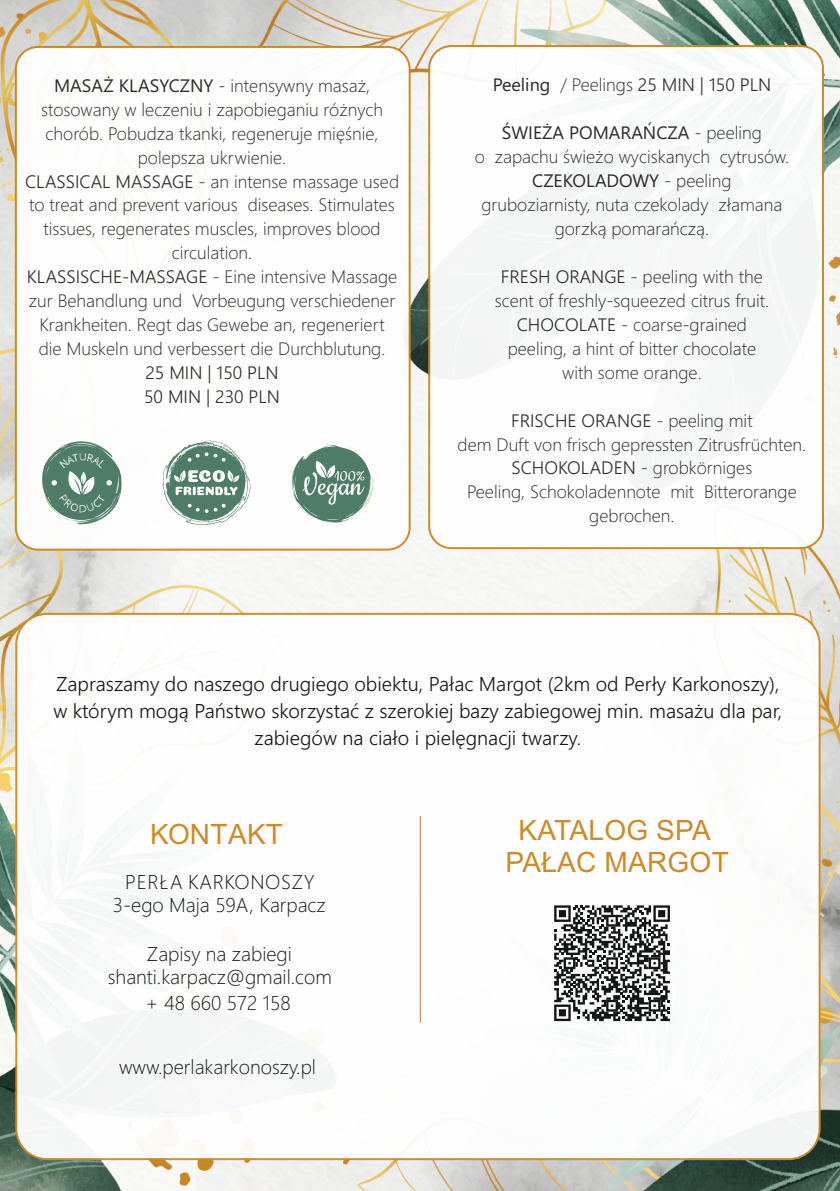
<style>
.page{position:relative;width:840px;height:1191px;background:#fff}
.page>*{position:absolute;margin:0;border:0;box-sizing:border-box;transform-origin:0 0}
.t1{font:28px/32.2px "Arial";letter-spacing:.01em;color:#ca8b2b;text-align:center}
.t2{font:300 20px/26.6px "Segoe UI";color:#151616;text-align:center}
.t3{font:300 20px/22.8px "Segoe UI";color:#151616;text-align:center}
.t4{font:300 20px "Yu Gothic UI";color:#151616}
.t5{font:300 18px/24px "Segoe UI";color:#2b2a29;text-align:center}
.t6{font:300 18px/24px "Segoe UI";color:#2b2a29}
.s1{font-weight:400}
.s2{font-style:inherit}
</style>
<div class="page">
<img style="left:0;top:0;width:839px;height:1191px">
<div style="left:15px;top:613px;width:805px;height:547px;background:#fff;border:2px solid #ca8b2b;border-radius:31px"></div>
<div style="left:428px;top:45px;width:395px;height:504px;background:#fff;border:2px solid #c88722;border-radius:22px"></div>
<div style="left:15px;top:46px;width:395px;height:504px;background:#fff;border:2px solid #c88722;border-radius:22px"></div>
<svg style="left:291px;top:444px;width:82px;height:79px"></svg>
<svg style="left:162px;top:440px;width:88px;height:85px"></svg>
<svg style="left:42px;top:441px;width:80px;height:83px"></svg>
<svg style="left:554px;top:905px;width:115px;height:116px"></svg>
<hr style="left:419px;top:816px;width:1px;height:206px;background:#bb8c57">
<p class="t5" style="left:25px;top:75px;width:375px"><span class="s1">MASAŻ KLASYCZNY</span> - intensywny masaż, stosowany w leczeniu i zapobieganiu różnych chorób. Pobudza tkanki, regeneruje mięśnie, polepsza ukrwienie.<br><span class="s2">CLASSICAL MASSAGE</span> - an intense massage used to treat and prevent various diseases. Stimulates tissues, regenerates muscles, improves blood circulation.<br><span class="s2">KLASSISCHE-MASSAGE</span> - Eine intensive Massage zur Behandlung und Vorbeugung verschiedener Krankheiten. Regt das Gewebe an, regeneriert<br>die Muskeln und verbessert die Durchblutung.</p>
<p class="t6" style="left:144px;top:362px;width:137px">25 MIN | 150 PLN<br>50 MIN | 230 PLN</p>
<p class="t6" style="left:492px;top:75px;width:280px"><span class="s1">Peeling</span> <span class="s2">/ Peelings</span> 25 MIN | 150 PLN</p>
<p class="t5" style="left:474px;top:122px;width:315px"><span class="s1">ŚWIEŻA POMARAŃCZA</span> - peeling<br>o zapachu świeżo wyciskanych cytrusów.<br><span class="s1">CZEKOLADOWY</span> - peeling<br>gruboziarnisty, nuta czekolady złamana gorzką pomarańczą.</p>
<p class="t5" style="left:494px;top:266px;width:276px"><span class="s2">FRESH ORANGE</span> - peeling with the scent of freshly-squeezed citrus fruit.<br><span class="s2">CHOCOLATE</span> - coarse-grained peeling, a hint of bitter chocolate with some orange.</p>
<p class="t5" style="left:457px;top:410px;width:350px"><span class="s2">FRISCHE ORANGE</span> - peeling mit<br>dem Duft von frisch gepressten Zitrusfrüchten.<br><span class="s2">SCHOKOLADEN</span> - grobkörniges<br>Peeling, Schokoladennote mit Bitterorange gebrochen.</p>
<p class="t2" style="left:53px;top:673px;width:730px">Zapraszamy do naszego drugiego obiektu, Pałac Margot (2km od Perły Karkonoszy), w którym mogą Państwo skorzystać z szerokiej bazy zabiegowej min. masażu dla par, zabiegów na ciało i pielęgnacji twarzy.</p>
<h1 class="t1" style="left:150px;top:820px;width:134px">KONTAKT</h1>
<p class="t3" style="left:113px;top:872px;width:214px">PERŁA KARKONOSZY<br>3-ego Maja 59A, Karpacz</p>
<p class="t3" style="left:147px;top:944px;width:146px">Zapisy na zabiegi</p>
<p class="t4" style="left:108px;top:970px;width:225px">shanti.karpacz@gmail.com</p>
<p class="t3" style="left:145px;top:993px;width:147px">+ 48 660 572 158</p>
<p class="t3" style="left:119px;top:1057px;width:198px">www.perlakarkonoszy.pl</p>
<h1 class="t1" style="left:505px;top:816px;width:225px">KATALOG SPA<br>PAŁAC MARGOT</h1>
</div>
